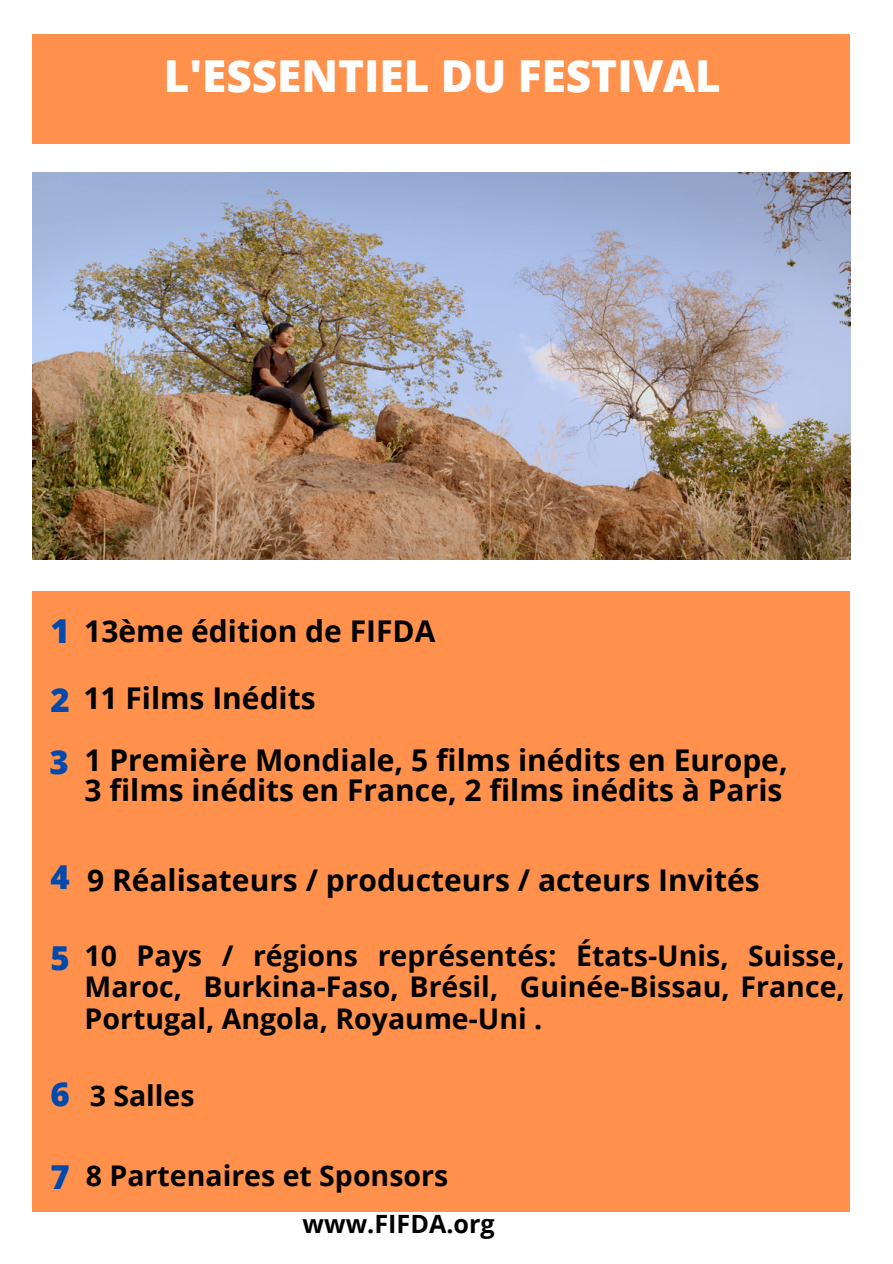
<style>
.page{position:relative;width:893px;height:1264px;background:#fff}
.page>*{position:absolute;margin:0;border:0;box-sizing:border-box;transform-origin:0 0}
.t1{font:800 44.1px "Open Sans";color:#fff}
.t2{font:800 33px "Open Sans";color:#004aad}
.t3{font:700 30px "Open Sans";color:#000}
.t4{font:700 28.5px/31.5px "Open Sans";color:#000;text-align:justify}
.t5{font:700 25.2px "Open Sans";color:#000}
.s1{font-weight:800;font-size:33px;color:#004aad}
</style>
<div class="page">
<div style="left:32px;top:34px;width:817px;height:110px;background:#ff914d"></div>
<div style="left:32px;top:591px;width:817px;height:620px;background:#ff914d"></div>
<img style="left:32px;top:172px;width:818px;height:387px">
<p class="t1" style="left:164px;top:44px;width:558px">L'ESSENTIEL DU FESTIVAL</p>
<p class="t3" style="left:51px;top:610px;width:386px"><span class="s1">1</span> 13ème édition de FIFDA</p>
<p class="t2" style="left:51px;top:677px;width:21px">2</p>
<p class="t3" style="left:83px;top:677px;width:234px">11 Films Inédits</p>
<p class="t2" style="left:49px;top:738px;width:21px">3</p>
<p class="t3" style="left:84px;top:738px;width:704px">1 Première Mondiale, 5 films inédits en Europe,</p>
<p class="t3" style="left:84px;top:769px;width:699px">3 films inédits en France, 2 films inédits à Paris</p>
<p class="t2" style="left:51px;top:854px;width:21px">4</p>
<p class="t2" style="left:51px;top:935px;width:21px">5</p>
<p class="t3" style="left:87px;top:858px;width:674px">9 Réalisateurs / producteurs / acteurs Invités</p>
<p class="t4" style="left:84px;top:939px;width:761px">10 Pays / régions représentés: États-Unis, Suisse, Maroc, Burkina-Faso, Brésil, Guinée-Bissau, France, Portugal, Angola, Royaume-Uni .</p>
<p class="t2" style="left:51px;top:1070px;width:21px">6</p>
<p class="t4" style="left:90px;top:1079px;width:106px">3 Salles</p>
<p class="t2" style="left:51px;top:1153px;width:21px">7</p>
<p class="t4" style="left:86px;top:1159px;width:364px">8 Partenaires et Sponsors</p>
<p class="t5" style="left:302px;top:1206px;width:194px">www.FIFDA.org</p>
</div>
